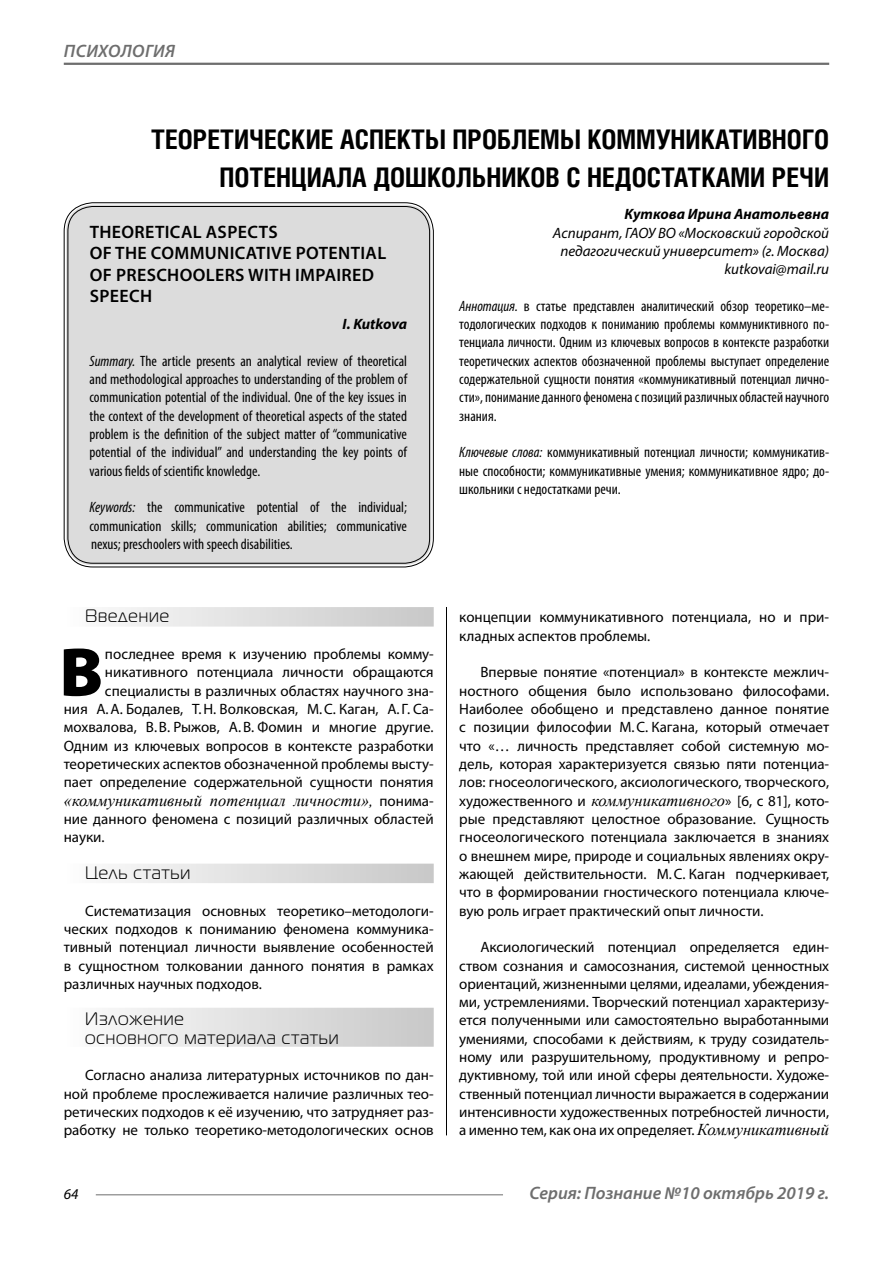
<style>
.page{position:relative;width:893px;height:1263px;background:#fff}
.page>*{position:absolute;margin:0;border:0;box-sizing:border-box;transform-origin:0 0}
.Bukvica{font:900 69.3px "Myriad Pro";color:#000}
.Header{font:700 27px/37.5px "Helios Cond C";color:#000;text-align:right}
.Header-eng{font:600 18px/21.6px "Myriad Pro";letter-spacing:.02em;color:#000}
.t1{font:italic 600 18px "Myriad Pro";color:#6e6e6e}
.Subheader_2lines{font:18px/18.3px "Magistral C";letter-spacing:.05em;color:#000}
.Subheader{font:18px "Magistral C";letter-spacing:.05em;color:#000}
.Bukvica-2{font:italic 16.5px "Times New Roman";color:#000}
.Normal{font:15px/18.3px "Myriad Pro";color:#000;text-align:justify}
.Annotation-eng{font:condensed 15px/18.3px "Myriad Pro";color:#000;text-align:justify}
.Annotation-rus{font:condensed 15px/18.3px "Myriad Pro";color:#000;text-align:justify}
.Bukvica-3{font:15px/18.3px "Myriad Pro";color:#000;text-align:right}
.Author-doc{font:italic 15px/18.3px "Myriad Pro";color:#000;text-align:center}
.Author{font:italic 700 15px "Myriad Pro";color:#000}
.Author-email{font:italic 15px "Myriad Pro";color:#000}
.Author-eng{font:italic 700 15px "Myriad Pro";letter-spacing:-.015em;color:#000}
.s1{font-style:italic}
.s2{font-family:"Myriad Pro";font-style:normal;font-size:15px}
.s3{font-family:"Times New Roman";font-style:italic;font-size:16.5px}
</style>
<div class="page">
<hr style="left:446px;top:128px;width:1px;height:1007px;background:#000">
<div style="left:43px;top:0;width:786px;height:607px;background:#fff"></div>
<div style="left:64px;top:607px;width:370px;height:20px;background:linear-gradient(to right,#fcfcfc,#c8c8c8)"></div>
<div style="left:64px;top:864px;width:370px;height:19px;background:linear-gradient(to right,#fcfcfc,#c8c8c8)"></div>
<div style="left:64px;top:1008px;width:370px;height:39px;background:linear-gradient(to right,#fcfcfc,#c8c8c8)"></div>
<div style="left:66px;top:205px;width:365px;height:360px;background:#dcdcdc;border-radius:27px"></div>
<hr style="left:64px;top:63px;width:765px;height:2px;background:#6e6e6e">
<hr style="left:96px;top:1194px;width:407px;height:1px;background:#6e6e6e">
<p class="t1" style="left:64px;top:39px;width:24px">Психо</p>
<p class="t1" style="left:121px;top:39px;width:23px">логия</p>
<p class="Header" style="left:151px;top:120px;width:679px">ТЕОРЕТИЧЕСКИЕ АСПЕКТЫ ПРОБЛЕМЫ КОММУНИКАТИВНОГО<br>ПОТЕНЦИАЛА ДОШКОЛЬНИКОВ С НЕДОСТАТКАМИ РЕЧИ</p>
<p class="Author" style="left:624px;top:204px;width:206px">Куткова Ирина Анатольевна</p>
<p class="Author-doc" style="left:553px;top:223px;width:278px">Аспирант, ГАОУ ВО «Московский городской педагогический университет» (г. Москва)</p>
<p class="Author-email" style="left:724px;top:260px;width:106px">kutkovai@mail.ru</p>
<p class="Annotation-rus" style="left:459px;top:296px;width:371px"><span class="s1">Аннотация.</span> в статье представлен аналитический обзор теоретико–ме&shy;тодологических подходов к пониманию проблемы коммуниктивного по&shy;тенциала личности. Одним из ключевых вопросов в контексте разработки теоретических аспектов обозначенной проблемы выступает определение содержательной сущности понятия «коммуникативный потенциал лично&shy;сти», понимание данного феномена с позиций различных областей научного знания.</p>
<p class="Annotation-rus" style="left:459px;top:443px;width:371px"><span class="s1">Ключевые слова:</span> коммуникативный потенциал личности; коммуникатив&shy;ные способности; коммуникативные умения; коммуникативное ядро; до&shy;школьники с недостатками речи.</p>
<p class="Header-eng" style="left:90px;top:220px;width:298px">THEORETICAL ASPECTS<br>OF THE COMMUNICATIVE POTENTIAL<br>OF PRESCHOOLERS WITH IMPAIRED<br>SPEECH</p>
<p class="Author-eng" style="left:343px;top:314px;width:66px">I. Kutkova</p>
<p class="Annotation-eng" style="left:90px;top:351px;width:319px"><span class="s1">Summary.</span> The article presents an analytical review of theoretical and methodological approaches to understanding of the problem of communication potential of the individual. One of the key issues in the context of the development of theoretical aspects of the stated problem is the definition of the subject matter of “communicative potential of the individual” and understanding the key points of various fields of scientific knowledge.</p>
<p class="Annotation-eng" style="left:90px;top:498px;width:319px"><span class="s1">Keywords:</span> the communicative potential of the individual; communication skills; communication abilities; communicative nexus; preschoolers with speech disabilities.</p>
<p class="Subheader" style="left:85px;top:606px;width:86px">Введение</p>
<p class="Bukvica" style="left:59px;top:626px;width:45px">В</p>
<p class="Bukvica-3" style="left:64px;top:644px;width:371px">последнее время к изучению проблемы комму&shy;никативного потенциала личности обращаются специалисты в различных областях научного зна-<br>ния А.А. Бодалев, Т.Н. Волковская, М.С. Каган, А. Г. Са&shy;мохвалова, В.В. Рыжов, А.В. Фомин и многие другие.<br>Одним из ключевых вопросов в контексте разработки теоретических аспектов обозначенной проблемы высту&shy;пает определение содержательной сущности понятия</p>
<p class="Bukvica-2" style="left:64px;top:789px;width:371px">«коммуникативный потенциал личности», <span class="s2">понима-</span></p>
<p class="Bukvica-3" style="left:64px;top:809px;width:371px;text-align:left">ние данного феномена с позиций различных областей науки.</p>
<p class="Subheader" style="left:85px;top:863px;width:107px">Цель статьи</p>
<p class="Normal" style="left:64px;top:901px;width:371px;text-indent:21px">Систематизация основных теоретико–методологи&shy;ческих подходов к пониманию феномена коммуника&shy;тивный потенциал личности выявление особенностей в сущностном толковании данного понятия в рамках различных научных подходов.</p>
<p class="Subheader_2lines" style="left:85px;top:1010px;width:255px">Изложение<br>основного материала статьи</p>
<p class="Normal" style="left:64px;top:1066px;width:371px;text-indent:21px">Согласно анализа литературных источников по дан&shy;ной проблеме прослеживается наличие различных тео&shy;ретических подходов к её изучению, что затрудняет раз&shy;работку не только теоретико-методологических основ</p>
<p class="Normal" style="left:459px;top:608px;width:371px">концепции коммуникативного потенциала, но и при&shy;кладных аспектов проблемы.</p>
<p class="Normal" style="left:459px;top:663px;width:371px;text-indent:21px">Впервые понятие «потенциал» в контексте межлич&shy;ностного общения было использовано философами.<br>Наиболее обобщено и представлено данное понятие с позиции философии М.С. Кагана, который отмечает что «… личность представляет собой системную мо&shy;дель, которая характеризуется связью пяти потенциа&shy;лов: гносеологического, аксиологического, творческого, художественного и <span class="s3">коммуникативного</span>» [6, с 81], кото&shy;рые представляют целостное образование. Сущность гносеологического потенциала заключается в знаниях о внешнем мире, природе и социальных явлениях окру&shy;жающей действительности. М.С. Каган подчеркивает, что в формировании гностического потенциала ключе&shy;вую роль играет практический опыт личности.</p>
<p class="Normal" style="left:459px;top:938px;width:371px;text-indent:21px">Аксиологический потенциал определяется един&shy;ством сознания и самосознания, системой ценностных ориентаций, жизненными целями, идеалами, убеждения&shy;ми, устремлениями. Творческий потенциал характеризу&shy;ется полученными или самостоятельно выработанными умениями, способами к действиям, к труду созидатель&shy;ному или разрушительному, продуктивному и репро&shy;дуктивному, той или иной сферы деятельности. Художе&shy;ственный потенциал личности выражается в содержании интенсивности художественных потребностей личности, а именно тем, как она их определяет. <span class="s3">Коммуникативный</span></p>
<p class="Author-doc" style="left:64px;top:1185px;width:16px">64</p>
<p class="t1" style="left:529px;top:1182px;width:301px">Серия: Познание №10 октябрь 2019 г.</p>
</div>
